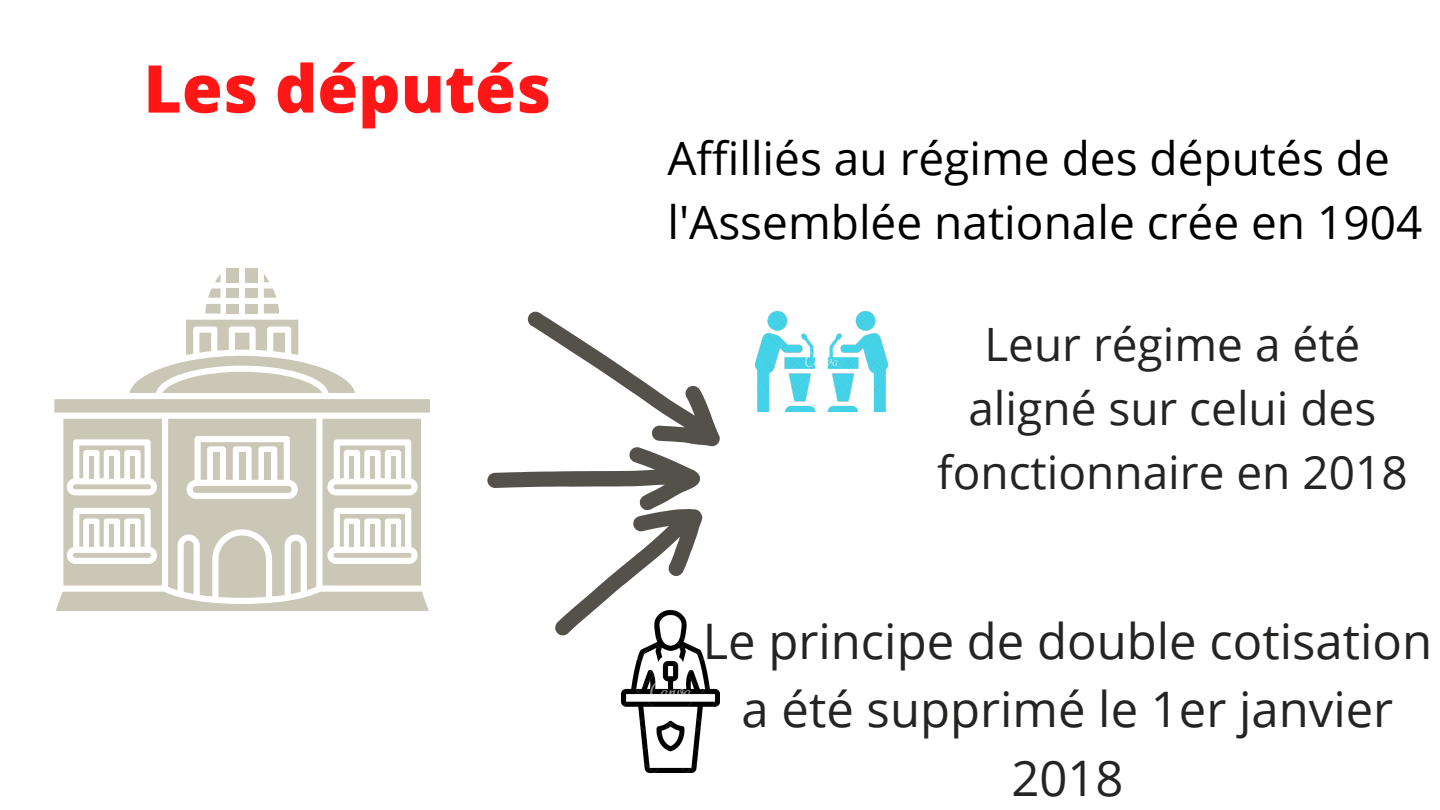
<style>
.page{position:relative;width:1440px;height:810px;background:#fff}
.page>*{position:absolute;margin:0;border:0;box-sizing:border-box;transform-origin:0 0}
.t1{font:800 66px "Open Sans";color:#ff1616}
.t2{font:49px/68.2px "Open Sans";color:#242423;text-align:center}
.t3{font:46px/63.8px "Open Sans";color:#000}
.t4{font:46px/63.8px "Open Sans";color:#242423;text-align:center}
</style>
<div class="page">
<div style="left:245px;top:268px;width:13px;height:14px;background:#cbc7b7"></div>
<div style="left:245px;top:304px;width:13px;height:10px;background:#cbc7b7"></div>
<div style="left:245px;top:288px;width:13px;height:10px;background:#cbc7b7"></div>
<svg style="left:264px;top:304px;width:15px;height:10px"></svg>
<svg style="left:264px;top:288px;width:12px;height:10px"></svg>
<svg style="left:264px;top:274px;width:5px;height:8px"></svg>
<div style="left:227px;top:304px;width:12px;height:10px;background:#cbc7b7"></div>
<div style="left:227px;top:268px;width:12px;height:14px;background:#cbc7b7"></div>
<svg style="left:208px;top:288px;width:13px;height:10px"></svg>
<svg style="left:205px;top:304px;width:16px;height:10px"></svg>
<svg style="left:215px;top:274px;width:6px;height:8px"></svg>
<svg style="left:129px;top:320px;width:226px;height:73px"></svg>
<div style="left:227px;top:288px;width:12px;height:10px;background:#cbc7b7"></div>
<svg style="left:54px;top:399px;width:376px;height:14px;background:#ccc8b9"></svg>
<svg style="left:56px;top:419px;width:373px;height:192px"></svg>
<img style="left:755px;top:311px;width:132px;height:100px">
<img style="left:621px;top:635px;width:99px;height:138px">
<svg style="left:487px;top:312px;width:233px;height:323px"></svg>
<p class="t1" style="left:143px;top:42px;width:409px">Les députés</p>
<p class="t3" style="left:667px;top:126px;width:756px">Affilliés au régime des députés de l'Assemblée nationale crée en 1904</p>
<p class="t4" style="left:937px;top:312px;width:472px">Leur régime a été aligné sur celui des fonctionnaire en 2018</p>
<p class="t2" style="left:703px;top:606px;width:731px">Le principe de double cotisation a été supprimé le 1er janvier<br>2018</p>
</div>
